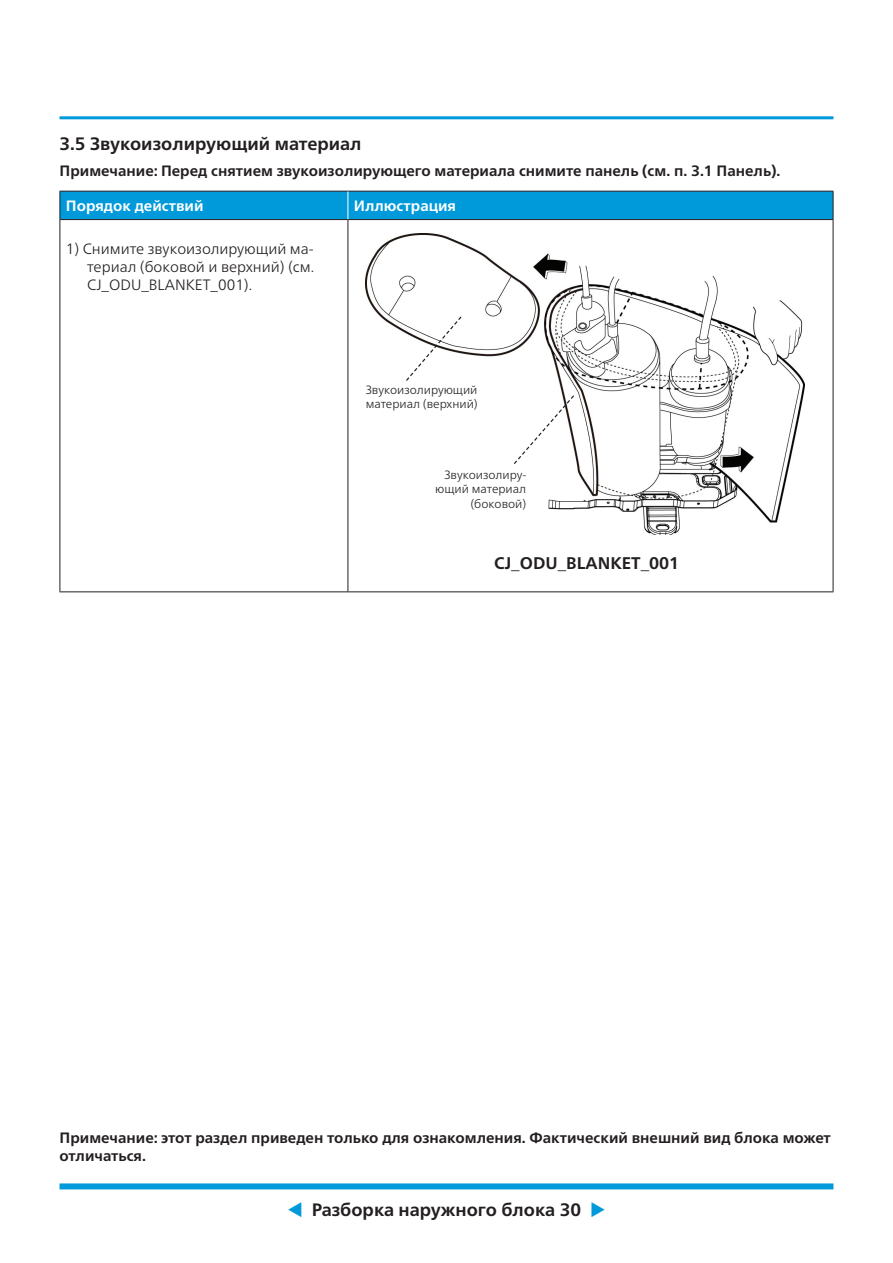
<style>
.page{position:relative;width:893px;height:1263px;background:#fff}
.page>*{position:absolute;margin:0;border:0;box-sizing:border-box;transform-origin:0 0}
.zag2_11pt{font:700 18px "Frutiger Neue LTW1 G";color:#231f20}
.t1{font:700 16.95px "Frutiger Neue LTW1 G";color:#231f20}
.t2{font:700 15px/18px "Frutiger Neue LTW1 G";color:#231f20}
.Paragraph_Style_1{font:300 15px/18px "Frutiger Neue LTW1 G";color:#231f20;text-align:justify}
.tabl{font:700 15px "Frutiger Neue LTW1 G";color:#fff}
.ris{font:300 12px/14.4px "Frutiger Neue LTW1 G";color:#231f20}
.s1{color:#009ada}
</style>
<div class="page">
<div style="left:60px;top:1183px;width:773px;height:6px;background:#009ada"></div>
<hr style="left:60px;top:116px;width:773px;height:3px;background:#009ada">
<svg style="left:61px;top:220px;width:772px;height:371px"></svg>
<hr style="left:833px;top:220px;width:1px;height:371px;background:#231f20">
<svg style="left:60px;top:191px;width:774px;height:29px;background:#0393cf"></svg>
<hr style="left:348px;top:591px;width:485px;height:1px;background:#231f20">
<hr style="left:60px;top:220px;width:1px;height:371px;background:#231f20">
<hr style="left:348px;top:220px;width:1px;height:371px;background:#231f20">
<hr style="left:60px;top:591px;width:288px;height:1px;background:#231f20">
<img style="left:366px;top:234px;width:438px;height:301px">
<svg style="left:513px;top:394px;width:62px;height:71px"></svg>
<svg style="left:405px;top:315px;width:58px;height:67px"></svg>
<p class="zag2_11pt" style="left:60px;top:133px;width:304px">3.5 Звукоизолирующий материал</p>
<p class="t2" style="left:60px;top:162px;width:722px">Примечание: Перед снятием звукоизолирующего материала снимите панель (см. п. 3.1 Панель).</p>
<p class="tabl" style="left:66px;top:197px;width:139px">Порядок действий</p>
<p class="tabl" style="left:354px;top:197px;width:104px">Иллюстрация</p>
<p class="Paragraph_Style_1" style="left:87px;top:239px;width:229px;text-indent:-21px">1) Снимите звукоизолирующий ма&shy;териал (боковой и верхний) (см.<br>CJ_ODU_BLANKET_001).</p>
<p class="ris" style="left:366px;top:382px;width:114px">Звукоизолирующий материал (верхний)</p>
<p class="ris" style="left:435px;top:467px;width:93px;text-align:right">Звукоизолиру&shy;ющий материал (боковой)</p>
<p class="t1" style="left:494px;top:553px;width:187px">CJ_ODU_BLANKET_001</p>
<p class="t2" style="left:60px;top:1128px;width:773px">Примечание: этот раздел приведен только для ознакомления. Фактический внешний вид блока может отличаться.</p>
<p class="zag2_11pt" style="left:287px;top:1199px;width:320px"><span class="s1">▼</span> Разборка наружного блока 30 <span class="s1">◆</span></p>
</div>
